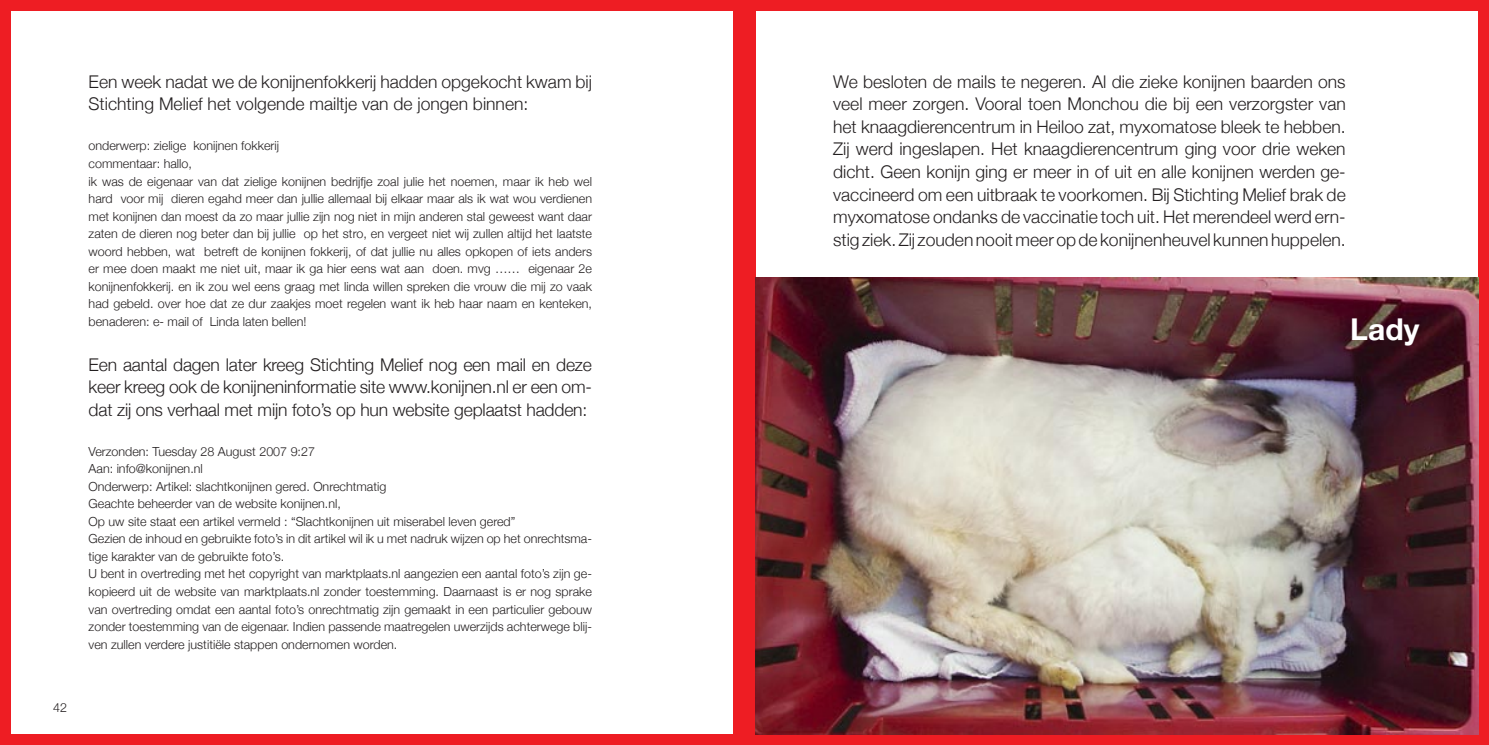
<style>
.page{position:relative;width:1489px;height:745px;background:#fff}
.page>*{position:absolute;margin:0;border:0;box-sizing:border-box;transform-origin:0 0}
.t1{font:700 30px "Helvetica Neue";color:#fff}
.t2{font:300 17.5px/22.5px "Helvetica Neue";color:#231f20;text-align:justify}
.t3{font:300 12.5px/17.5px "Helvetica Neue";color:#231f20}
</style>
<div class="page">
<div style="left:0;top:0;width:744px;height:744px;background:#ee1d23"></div>
<div style="left:11px;top:11px;width:722px;height:722px;background:#fff"></div>
<div style="left:744px;top:0;width:744px;height:744px;background:#ee1d23"></div>
<div style="left:755px;top:11px;width:722px;height:722px;background:#fff"></div>
<img style="left:755px;top:278px;width:723px;height:455px">
<p class="t3" style="left:53px;top:698px;width:15px">42</p>
<h2 class="t2" style="left:89px;top:70px;width:505px">Een week nadat we de konijnenfokkerij hadden opgekocht kwam bij<br>Stichting Melief het volgende mailtje van de jongen binnen:</h2>
<p class="t3" style="left:89px;top:137px;width:505px">onderwerp: zielige konijnen fokkerij<br>commentaar: hallo,<br>ik was de eigenaar van dat zielige konijnen bedrijfje zoal julie het noemen, maar ik heb wel hard voor mij dieren egahd meer dan jullie allemaal bij elkaar maar als ik wat wou verdienen met konijnen dan moest da zo maar jullie zijn nog niet in mijn anderen stal geweest want daar zaten de dieren nog beter dan bij jullie op het stro, en vergeet niet wij zullen altijd het laatste woord hebben, wat betreft de konijnen fokkerij, of dat jullie nu alles opkopen of iets anders er mee doen maakt me niet uit, maar ik ga hier eens wat aan doen. mvg …… eigenaar 2e konijnenfokkerij. en ik zou wel eens graag met linda willen spreken die vrouw die mij zo vaak had gebeld. over hoe dat ze dur zaakjes moet regelen want ik heb haar naam en kenteken, benaderen: e- mail of Linda laten bellen!</p>
<h2 class="t2" style="left:89px;top:352px;width:505px">Een aantal dagen later kreeg Stichting Melief nog een mail en deze keer kreeg ook de konijneninformatie site www.konijnen.nl er een om&shy;dat zij ons verhaal met mijn foto’s op hun website geplaatst hadden:</h2>
<p class="t3" style="left:89px;top:442px;width:505px">Verzonden: Tuesday 28 August 2007 9:27<br>Aan: info@konijnen.nl<br>Onderwerp: Artikel: slachtkonijnen gered. Onrechtmatig<br>Geachte beheerder van de website konijnen.nl,<br>Op uw site staat een artikel vermeld : “Slachtkonijnen uit miserabel leven gered”<br>Gezien de inhoud en gebruikte foto’s in dit artikel wil ik u met nadruk wijzen op het onrechtsma&shy;tige karakter van de gebruikte foto’s.<br>U bent in overtreding met het copyright van marktplaats.nl aangezien een aantal foto’s zijn ge&shy;kopieerd uit de website van marktplaats.nl zonder toestemming. Daarnaast is er nog sprake van overtreding omdat een aantal foto’s onrechtmatig zijn gemaakt in een particulier gebouw zonder toestemming van de eigenaar. Indien passende maatregelen uwerzijds achterwege blij&shy;ven zullen verdere justitiële stappen ondernomen worden.</p>
<p class="t2" style="left:833px;top:70px;width:514px">We besloten de mails te negeren. Al die zieke konijnen baarden ons veel meer zorgen. Vooral toen Monchou die bij een verzorgster van het knaagdierencentrum in Heiloo zat, myxomatose bleek te hebben.<br>Zij werd ingeslapen. Het knaagdierencentrum ging voor drie weken dicht. Geen konijn ging er meer in of uit en alle konijnen werden ge&shy;vaccineerd om een uitbraak te voorkomen. Bij Stichting Melief brak de myxomatose ondanks de vaccinatie toch uit. Het merendeel werd ern&shy;stig ziek. Zij zouden nooit meer op de konijnenheuvel kunnen huppelen.</p>
<h1 class="t1" style="left:1350px;top:311px;width:70px">Lady</h1>
</div>
